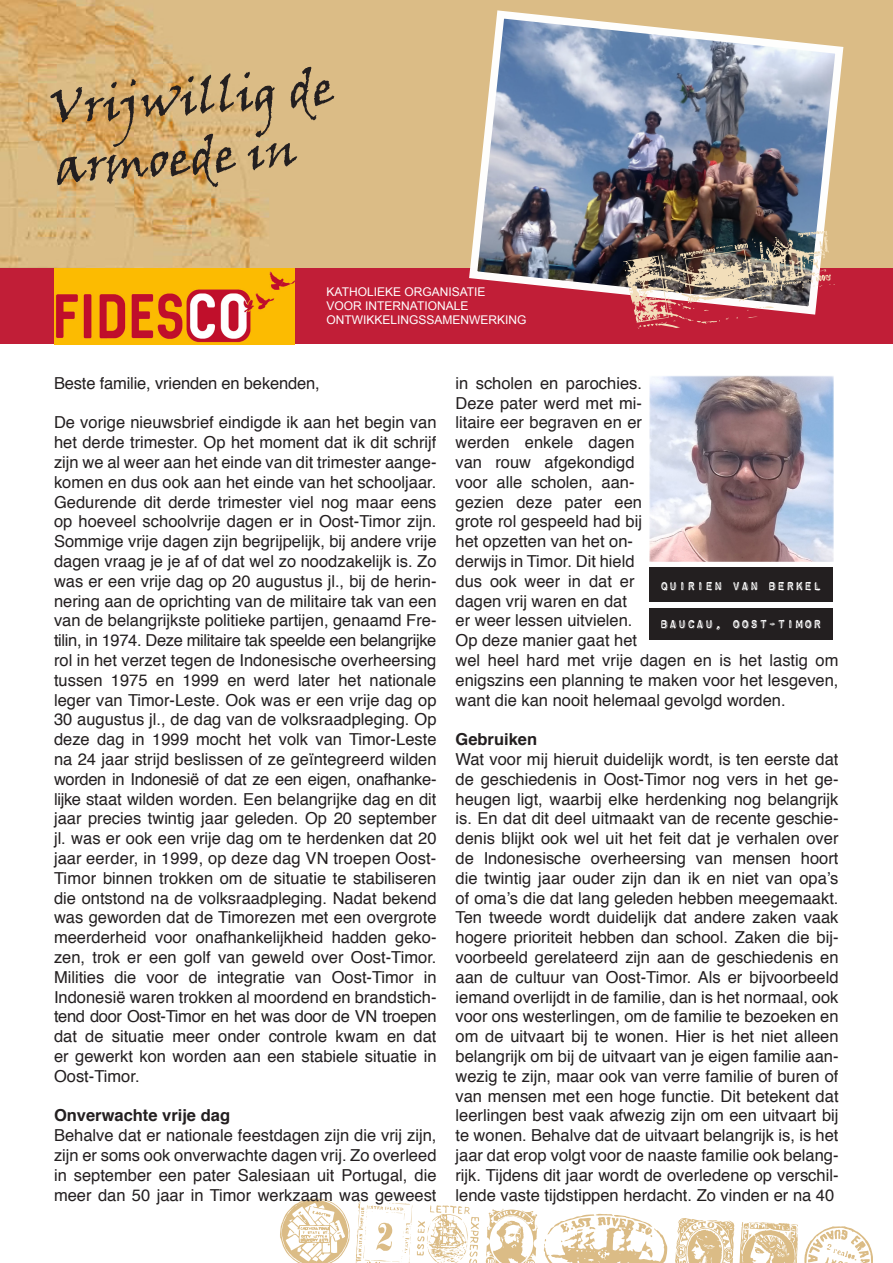
<style>
.page{position:relative;width:893px;height:1263px;background:#fff}
.page>*{position:absolute;margin:0;border:0;box-sizing:border-box;transform-origin:0 0}
.t1{font:49.5px/59.6px "Viner Hand ITC";color:#231f20}
.t2{font:16.5px/19.8px "Helvetica";color:#231f20;text-align:justify}
.t3{font:700 16.5px "Helvetica";color:#231f20}
.t4{font:800 12.6px "Chromosome";color:#fff;scale:.95 1}
.t5{font:12px "Arial";color:#fff}
</style>
<div class="page">
<div style="left:650px;top:568px;width:183px;height:34px;background:#231f20"></div>
<img style="left:650px;top:376px;width:183px;height:186px">
<svg style="left:280px;top:1198px;width:258px;height:65px"></svg>
<svg style="left:544px;top:1214px;width:123px;height:49px"></svg>
<svg style="left:675px;top:1218px;width:123px;height:45px"></svg>
<svg style="left:804px;top:1226px;width:69px;height:37px"></svg>
<div style="left:0;top:0;width:893px;height:316px;background:#dbbc86"></div>
<img style="left:0;top:0;width:280px;height:269px">
<div style="left:0;top:269px;width:893px;height:75px;background:#c11e37"></div>
<img style="left:467px;top:10px;width:378px;height:285px">
<img style="left:623px;top:230px;width:212px;height:99px">
<div style="left:649px;top:608px;width:184px;height:32px;background:#231f20"></div>
<img style="left:55px;top:269px;width:239px;height:75px">
<p class="t1" style="left:48px;top:75px;width:286px;rotate:-4deg">Vrijwillig de armoede in</p>
<p class="t5" style="left:327px;top:283px;width:160px">KATHOLIEKE ORGANISATIE</p>
<p class="t5" style="left:327px;top:298px;width:143px">VOOR INTERNATIONALE</p>
<p class="t5" style="left:327px;top:312px;width:202px">ONTWIKKELINGSSAMENWERKING</p>
<p class="t2" style="left:54px;top:373px;width:267px">Beste familie, vrienden en bekenden,</p>
<p class="t2" style="left:54px;top:413px;width:384px">De vorige nieuwsbrief eindigde ik aan het begin van het derde trimester. Op het moment dat ik dit schrijf zijn we al weer aan het einde van dit trimester aange&shy;komen en dus ook aan het einde van het schooljaar.<br>Gedurende dit derde trimester viel nog maar eens op hoeveel schoolvrije dagen er in Oost-Timor zijn.<br>Sommige vrije dagen zijn begrijpelijk, bij andere vrije dagen vraag je je af of dat wel zo noodzakelijk is. Zo was er een vrije dag op 20 augustus jl., bij de herin&shy;nering aan de oprichting van de militaire tak van een van de belangrijkste politieke partijen, genaamd Fre&shy;tilin, in 1974. Deze militaire tak speelde een belangrijke rol in het verzet tegen de Indonesische overheersing tussen 1975 en 1999 en werd later het nationale</p>
<p class="t2" style="left:54px;top:690px;width:384px">leger van Timor-Leste. Ook was er een vrije dag op 30 augustus jl., de dag van de volksraadpleging. Op deze dag in 1999 mocht het volk van Timor-Leste na 24 jaar strijd beslissen of ze geïntegreerd wilden</p>
<p class="t2" style="left:54px;top:769px;width:384px">worden in Indonesië of dat ze een eigen, onafhanke&shy;lijke staat wilden worden. Een belangrijke dag en dit jaar precies twintig jaar geleden. Op 20 september jl. was er ook een vrije dag om te herdenken dat 20 jaar eerder, in 1999, op deze dag VN troepen Oost-</p>
<p class="t2" style="left:54px;top:868px;width:384px">Timor binnen trokken om de situatie te stabiliseren die ontstond na de volksraadpleging. Nadat bekend was geworden dat de Timorezen met een overgrote meerderheid voor onafhankelijkheid hadden geko&shy;zen, trok er een golf van geweld over Oost-Timor.<br>Milities die voor de integratie van Oost-Timor in</p>
<p class="t2" style="left:54px;top:987px;width:384px">Indonesië waren trokken al moordend en brandstich&shy;tend door Oost-Timor en het was door de VN troepen dat de situatie meer onder controle kwam en dat er gewerkt kon worden aan een stabiele situatie in Oost-Timor.</p>
<p class="t3" style="left:54px;top:1102px;width:178px">Onverwachte vrije dag</p>
<p class="t2" style="left:54px;top:1126px;width:384px">Behalve dat er nationale feestdagen zijn die vrij zijn, zijn er soms ook onverwachte dagen vrij. Zo overleed in september een pater Salesiaan uit Portugal, die meer dan 50 jaar in Timor werkzaam was geweest</p>
<p class="t2" style="left:455px;top:373px;width:188px;text-align:left">in scholen en parochies.<br>Deze pater werd met mi&shy;litaire eer begraven en er werden enkele dagen van rouw afgekondigd voor alle scholen, aan&shy;gezien deze pater een grote rol gespeeld had bij het opzetten van het on&shy;derwijs in Timor. Dit hield dus ook weer in dat er dagen vrij waren en dat</p>
<p class="t2" style="left:455px;top:611px;width:178px">er weer lessen uitvielen.</p>
<p class="t2" style="left:455px;top:631px;width:183px">Op deze manier gaat het</p>
<p class="t2" style="left:455px;top:651px;width:385px">wel heel hard met vrije dagen en is het lastig om</p>
<p class="t2" style="left:455px;top:670px;width:385px">enigszins een planning te maken voor het lesgeven, want die kan nooit helemaal gevolgd worden.</p>
<p class="t3" style="left:455px;top:726px;width:83px">Gebruiken</p>
<p class="t2" style="left:455px;top:750px;width:385px">Wat voor mij hieruit duidelijk wordt, is ten eerste dat de geschiedenis in Oost-Timor nog vers in het ge&shy;heugen ligt, waarbij elke herdenking nog belangrijk is. En dat dit deel uitmaakt van de recente geschie&shy;denis blijkt ook wel uit het feit dat je verhalen over de Indonesische overheersing van mensen hoort die twintig jaar ouder zijn dan ik en niet van opa’s of oma’s die dat lang geleden hebben meegemaakt.<br>Ten tweede wordt duidelijk dat andere zaken vaak hogere prioriteit hebben dan school. Zaken die bij&shy;voorbeeld gerelateerd zijn aan de geschiedenis en aan de cultuur van Oost-Timor. Als er bijvoorbeeld iemand overlijdt in de familie, dan is het normaal, ook voor ons westerlingen, om de familie te bezoeken en om de uitvaart bij te wonen. Hier is het niet alleen belangrijk om bij de uitvaart van je eigen familie aan&shy;wezig te zijn, maar ook van verre familie of buren of van mensen met een hoge functie. Dit betekent dat leerlingen best vaak afwezig zijn om een uitvaart bij te wonen. Behalve dat de uitvaart belangrijk is, is het jaar dat erop volgt voor de naaste familie ook belang&shy;rijk. Tijdens dit jaar wordt de overledene op verschil&shy;lende vaste tijdstippen herdacht. Zo vinden er na 40</p>
<p class="t4" style="left:660px;top:576px;width:172px">QUIRIEN VAN BERKEL</p>
<p class="t4" style="left:660px;top:615px;width:172px">BAUCAU, OOST-TIMOR</p>
</div>
